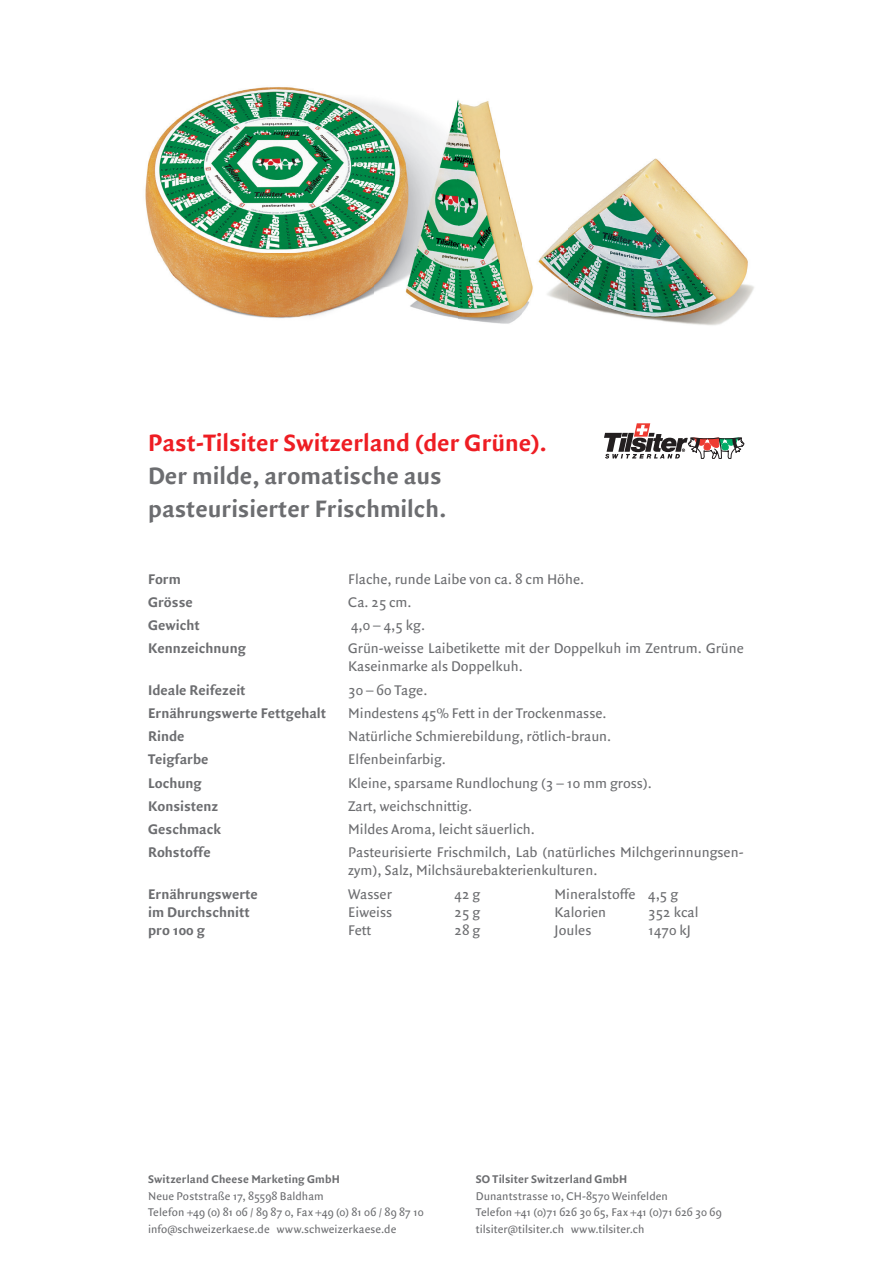
<style>
.page{position:relative;width:894px;height:1263px;background:#fff}
.page>*{position:absolute;margin:0;border:0;box-sizing:border-box;transform-origin:0 0}
.t1{font:700 25.5px/33px "Quadraat Sans";color:#6c6d70}
.t2{font:700 25.5px "Quadraat Sans";color:#ee1d23}
.t3{font:15px/18px "Quadraat Sans";color:#6c6d70}
.t4{font:700 15px/18px "Quadraat Sans";color:#6c6d70}
.t5{font:12px/16.5px "Quadraat Sans";letter-spacing:.005em;color:#6c6d70}
.t6{font:700 12px "Quadraat Sans";letter-spacing:.01em;color:#6c6d70}
</style>
<div class="page">
<img style="left:567px;top:158px;width:187px;height:167px">
<img style="left:145px;top:87px;width:229px;height:231px">
<svg style="left:604px;top:423px;width:139px;height:35px"></svg>
<img style="left:499px;top:147px;width:23px;height:177px">
<img style="left:522px;top:230px;width:45px;height:83px">
<img style="left:374px;top:100px;width:125px;height:224px">
<h1 class="t2" style="left:148px;top:428px;width:400px">Past-Tilsiter Switzerland (der Grüne).</h1>
<h1 class="t1" style="left:148px;top:460px;width:299px">Der milde, aromatische aus pasteurisierter Frischmilch.</h1>
<p class="t4" style="left:148px;top:570px;width:34px">Form</p>
<p class="t3" style="left:348px;top:570px;width:237px">Flache, runde Laibe von ca. 8 cm Höhe.</p>
<p class="t4" style="left:148px;top:593px;width:46px">Grösse</p>
<p class="t3" style="left:348px;top:593px;width:65px">Ca. 25 cm.</p>
<p class="t4" style="left:148px;top:616px;width:53px">Gewicht</p>
<p class="t3" style="left:351px;top:616px;width:75px">4,0 – 4,5 kg.</p>
<p class="t4" style="left:148px;top:640px;width:99px">Kennzeichnung</p>
<p class="t3" style="left:348px;top:640px;width:397px">Grün-weisse Laibetikette mit der Doppelkuh im Zentrum. Grüne<br>Kaseinmarke als Doppelkuh.</p>
<p class="t4" style="left:148px;top:681px;width:99px">Ideale Reifezeit</p>
<p class="t3" style="left:348px;top:681px;width:81px">30 – 60 Tage.</p>
<p class="t4" style="left:148px;top:704px;width:179px">Ernährungswerte Fettgehalt</p>
<p class="t3" style="left:348px;top:704px;width:260px">Mindestens 45% Fett in der Trockenmasse.</p>
<p class="t4" style="left:148px;top:727px;width:38px">Rinde</p>
<p class="t3" style="left:348px;top:727px;width:264px">Natürliche Schmierebildung, rötlich-braun.</p>
<p class="t4" style="left:148px;top:751px;width:62px">Teigfarbe</p>
<p class="t3" style="left:348px;top:750px;width:99px">Elfenbeinfarbig.</p>
<p class="t4" style="left:148px;top:774px;width:55px">Lochung</p>
<p class="t3" style="left:348px;top:774px;width:305px">Kleine, sparsame Rundlochung (3 – 10 mm gross).</p>
<p class="t4" style="left:148px;top:797px;width:72px">Konsistenz</p>
<p class="t3" style="left:348px;top:797px;width:125px">Zart, weichschnittig.</p>
<p class="t4" style="left:148px;top:820px;width:75px">Geschmack</p>
<p class="t3" style="left:348px;top:820px;width:188px">Mildes Aroma, leicht säuerlich.</p>
<p class="t4" style="left:148px;top:843px;width:64px">Rohstoffe</p>
<p class="t3" style="left:348px;top:843px;width:397px">Pasteurisierte Frischmilch, Lab (natürliches Milchgerinnungsen&shy;zym), Salz, Milchsäurebakterienkulturen.</p>
<p class="t4" style="left:148px;top:885px;width:111px">Ernährungswerte im Durchschnitt pro 100 g</p>
<p class="t3" style="left:348px;top:885px;width:45px">Wasser</p>
<p class="t3" style="left:454px;top:885px;width:27px">42 g</p>
<p class="t3" style="left:554px;top:885px;width:125px">Mineralstoffe 4,5 g</p>
<p class="t3" style="left:348px;top:903px;width:45px">Eiweiss</p>
<p class="t3" style="left:454px;top:903px;width:27px">25 g</p>
<p class="t3" style="left:554px;top:903px;width:53px">Kalorien</p>
<p class="t3" style="left:648px;top:903px;width:52px">352 kcal</p>
<p class="t3" style="left:348px;top:921px;width:25px">Fett</p>
<p class="t3" style="left:454px;top:921px;width:27px">28 g</p>
<p class="t3" style="left:554px;top:921px;width:38px">Joules</p>
<p class="t3" style="left:648px;top:921px;width:44px">1470 kJ</p>
<p class="t6" style="left:148px;top:1172px;width:193px">Switzerland Cheese Marketing GmbH</p>
<p class="t5" style="left:148px;top:1187px;width:277px">Neue Poststraße 17, 85598 Baldham<br>Telefon +49 (0) 81 06 / 89 87 0, Fax +49 (0) 81 06 / 89 87 10 info@schweizerkaese.de www.schweizerkaese.de</p>
<p class="t6" style="left:475px;top:1172px;width:153px">SO Tilsiter Switzerland GmbH</p>
<p class="t5" style="left:475px;top:1187px;width:247px">Dunantstrasse 10, CH-8570 Weinfelden<br>Telefon +41 (0)71 626 30 65, Fax +41 (0)71 626 30 69 tilsiter@tilsiter.ch www.tilsiter.ch</p>
</div>
